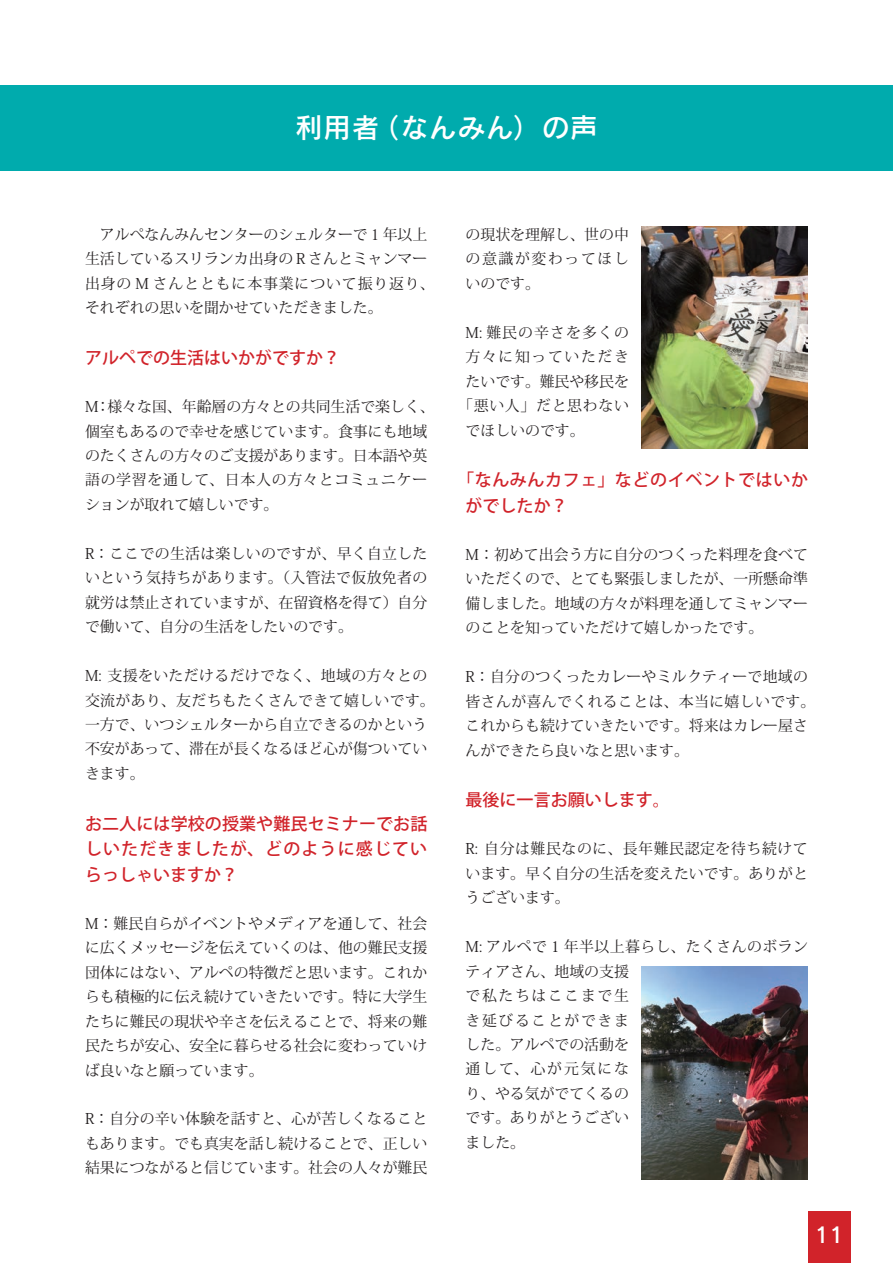
<style>
.page{position:relative;width:893px;height:1263px;background:#fff}
.page>*{position:absolute;margin:0;border:0;box-sizing:border-box;transform-origin:0 0}
.t1{font:27.6px "Rodin Pro N DB";letter-spacing:.02em;color:#fff}
.t2{font:21.3px "Rodin Pro N DB";color:#fff}
.t3{font:500 16.95px/25.5px "Koz Go Pro";letter-spacing:.005em;color:#d1232a;text-align:justify}
.t4{font:500 16.95px/25.5px "Koz Go Pro";letter-spacing:.035em;color:#d1232a}
.t5{font:14.85px/24.5px "Koz Min Pro";color:#231f20;text-align:justify}
.t6{font:14.85px/24.5px "Koz Min Pro";letter-spacing:.03em;color:#231f20}
.t7{font:14.85px/24.5px "Koz Min Pro";letter-spacing:.02em;color:#231f20}
.t8{font:14.85px "Koz Min Pro";letter-spacing:.075em;color:#231f20}
.t9{font:14.85px "Koz Min Pro";letter-spacing:.045em;color:#231f20}
.t10{font:14.85px "Koz Min Pro";letter-spacing:.11em;color:#231f20}
</style>
<div class="page">
<div style="left:808px;top:1212px;width:42px;height:51px;background:#d1232a"></div>
<div style="left:0;top:85px;width:893px;height:85px;background:#00abad"></div>
<img style="left:642px;top:227px;width:166px;height:221px">
<img style="left:642px;top:967px;width:166px;height:212px">
<p class="t1" style="left:295px;top:109px;width:304px">利用者（なんみん）の声</p>
<p class="t5" style="left:85px;top:222px;width:351px;text-align:left">　アルぺなんみんセンターのシェルターで１年以上生活しているスリランカ出身の R さんとミャンマー出身の M さんとともに本事業について振り返り、それぞれの思いを聞かせていただきました。</p>
<p class="t3" style="left:85px;top:346px;width:257px">アルペでの生活はいかがですか？</p>
<p class="t5" style="left:85px;top:394px;width:351px;text-align:left">M：様々な国、年齢層の方々との共同生活で楽しく、個室もあるので幸せを感じています。食事にも地域のたくさんの方々のご支援があります。日本語や英語の学習を通して、日本人の方々とコミュニケーションが取れて嬉しいです。</p>
<p class="t5" style="left:85px;top:541px;width:344px">R：ここでの生活は楽しいのですが、早く自立したいという気持ちがあります。（入管法で仮放免者の就労は禁止されていますが、在留資格を得て）自分で働いて、自分の生活をしたいのです。</p>
<p class="t5" style="left:85px;top:663px;width:351px;text-align:left">M: 支援をいただけるだけでなく、地域の方々との交流があり、友だちもたくさんできて嬉しいです。一方で、いつシェルターから自立できるのかという不安があって、滞在が長くなるほど心が傷ついていきます。</p>
<p class="t3" style="left:85px;top:811px;width:344px">お二人には学校の授業や難民セミナーでお話しいただきましたが、どのように感じていらっしゃいますか？</p>
<p class="t5" style="left:85px;top:910px;width:344px">M：難民自らがイベントやメディアを通して、社会に広くメッセージを伝えていくのは、他の難民支援団体にはない、アルペの特徴だと思います。これからも積極的に伝え続けていきたいです。特に大学生たちに難民の現状や辛さを伝えることで、将来の難民たちが安心、安全に暮らせる社会に変わっていけば良いなと願っています。</p>
<p class="t5" style="left:85px;top:1106px;width:344px">R：自分の辛い体験を話すと、心が苦しくなることもあります。でも真実を話し続けることで、正しい結果につながると信じています。社会の人々が難民</p>
<p class="t5" style="left:466px;top:222px;width:165px">の現状を理解し、世の中の意識が変わってほしいのです。</p>
<p class="t8" style="left:466px;top:322px;width:165px">M: 難民の辛さを多くの</p>
<p class="t10" style="left:466px;top:346px;width:165px">方々に知っていただき</p>
<p class="t5" style="left:466px;top:368px;width:165px">たいです。難民や移民を</p>
<p class="t9" style="left:458px;top:395px;width:172px">「悪い人」だと思わない</p>
<p class="t5" style="left:466px;top:417px;width:121px">でほしいのです。</p>
<p class="t4" style="left:466px;top:468px;width:344px;text-indent:-9px">「なんみんカフェ」などのイベントではいかがでしたか？</p>
<p class="t5" style="left:466px;top:542px;width:344px">M：初めて出会う方に自分のつくった料理を食べていただくので、とても緊張しましたが、一所懸命準備しました。地域の方々が料理を通してミャンマーのことを知っていただけて嬉しかったです。</p>
<p class="t7" style="left:466px;top:664px;width:351px">R：自分のつくったカレーやミルクティーで地域の皆さんが喜んでくれることは、本当に嬉しいです。これからも続けていきたいです。将来はカレー屋さんができたら良いなと思います。</p>
<p class="t3" style="left:466px;top:788px;width:206px">最後に一言お願いします。</p>
<p class="t5" style="left:466px;top:836px;width:344px">R: 自分は難民なのに、長年難民認定を待ち続けています。早く自分の生活を変えたいです。ありがとうございます。</p>
<p class="t6" style="left:466px;top:934px;width:344px">M: アルペで 1 年半以上暮らし、たくさんのボランティアさん、地域の支援<br>で私たちはここまで生<br>き延びることができま<br>した。アルペでの活動を<br>通して、心が元気にな<br>り、やる気がでてくるの<br>です。ありがとうござい<br>ました。</p>
<h2 class="t2" style="left:814px;top:1221px;width:31px">11</h2>
</div>
